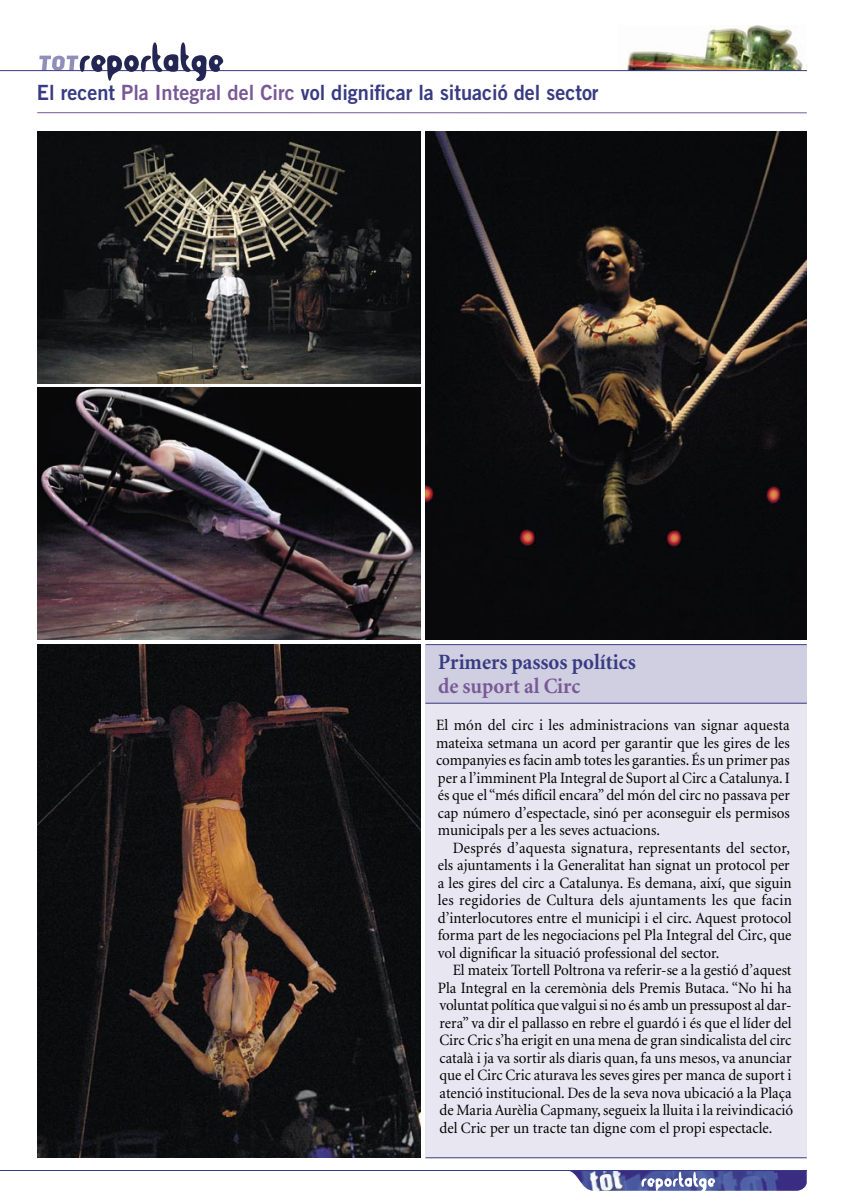
<style>
.page{position:relative;width:844px;height:1201px;background:#fff}
.page>*{position:absolute;margin:0;border:0;box-sizing:border-box;transform-origin:0 0}
.TITULAR_Minion_1col{font:700 21.88px/24.5px "Minion";color:#383b82;scale:.95 1}
.TITULAR_Trade_1_Cols{font:21px "Trade Gothic Bold Two";color:#383b82;scale:.95 1}
.TEXT_Minion{font:15.75px/17.5px "Minion";color:#000;scale:.95 1}
.TEXT_Minion_1er{font:15.75px/17.5px "Minion";color:#000;text-align:justify;scale:.95 1}
.s1{color:#785995}
</style>
<div class="page">
<img style="left:570px;top:1171px;width:236px;height:19px">
<img style="left:627px;top:26px;width:176px;height:44px">
<hr style="left:0;top:70px;width:806px;height:1px;background:#383b82">
<hr style="left:0;top:1170px;width:806px;height:1px;background:#383b82">
<hr style="left:37px;top:112px;width:769px;height:1px;background:#785995">
<svg style="left:39px;top:42px;width:184px;height:39px"></svg>
<svg style="left:641px;top:1171px;width:74px;height:20px"></svg>
<div style="left:425px;top:648px;width:381px;height:509px;background:#e8e6f0"></div>
<img style="left:37px;top:131px;width:383px;height:253px">
<div style="left:425px;top:644px;width:381px;height:59px;background:#d0cee1"></div>
<hr style="left:425px;top:703px;width:381px;height:1px;background:#383b82">
<hr style="left:425px;top:644px;width:381px;height:1px;background:#383b82">
<hr style="left:425px;top:1157px;width:381px;height:1px;background:#383b82">
<img style="left:425px;top:131px;width:381px;height:508px">
<img style="left:37px;top:644px;width:383px;height:513px">
<img style="left:37px;top:388px;width:383px;height:251px">
<p class="TITULAR_Trade_1_Cols" style="left:37px;top:79px;width:592px">El recent <span class="s1">Pla Integral del Circ</span> vol dignificar la situació del sector</p>
<p class="TITULAR_Minion_1col" style="left:438px;top:650px;width:209px">Primers passos polítics <span class="s1">de suport al Circ</span></p>
<p class="TEXT_Minion_1er" style="left:436px;top:717px;width:374px">El món del circ i les administracions van signar aquesta mateixa setmana un acord per garantir que les gires de les companyies es facin amb totes les garanties. És un primer pas per a l’imminent Pla Integral de Suport al Circ a Catalunya. I és que el “més difícil encara” del món del circ no passava per cap número d’espectacle, sinó per aconseguir els permisos municipals per a les seves actuacions.</p>
<p class="TEXT_Minion" style="left:437px;top:839px;width:374px;text-indent:15px">Després d’aquesta signatura, representants del sector, els ajuntaments i la Generalitat han signat un protocol per a les gires del circ a Catalunya. Es demana, així, que siguin les regidories de Cultura dels ajuntaments les que facin d’interlocutores entre el municipi i el circ. Aquest protocol forma part de les negociacions pel Pla Integral del Circ, que vol dignificar la situació professional del sector.</p>
<p class="TEXT_Minion" style="left:437px;top:962px;width:375px;text-align:justify;text-indent:15px">El mateix Tortell Poltrona va referir-se a la gestió d’aquest Pla Integral en la ceremònia dels Premis Butaca. “No hi ha voluntat política que valgui si no és amb un pressupost al dar&shy;rera” va dir el pallasso en rebre el guardó i és que el líder del Circ Cric s’ha erigit en una mena de gran sindicalista del circ català i ja va sortir als diaris quan, fa uns mesos, va anunciar que el Circ Cric aturava les seves gires per manca de suport i atenció institucional. Des de la seva nova ubicació a la Plaça de Maria Aurèlia Capmany, segueix la lluita i la reivindicació del Cric per un tracte tan digne com el propi espectacle.</p>
</div>
